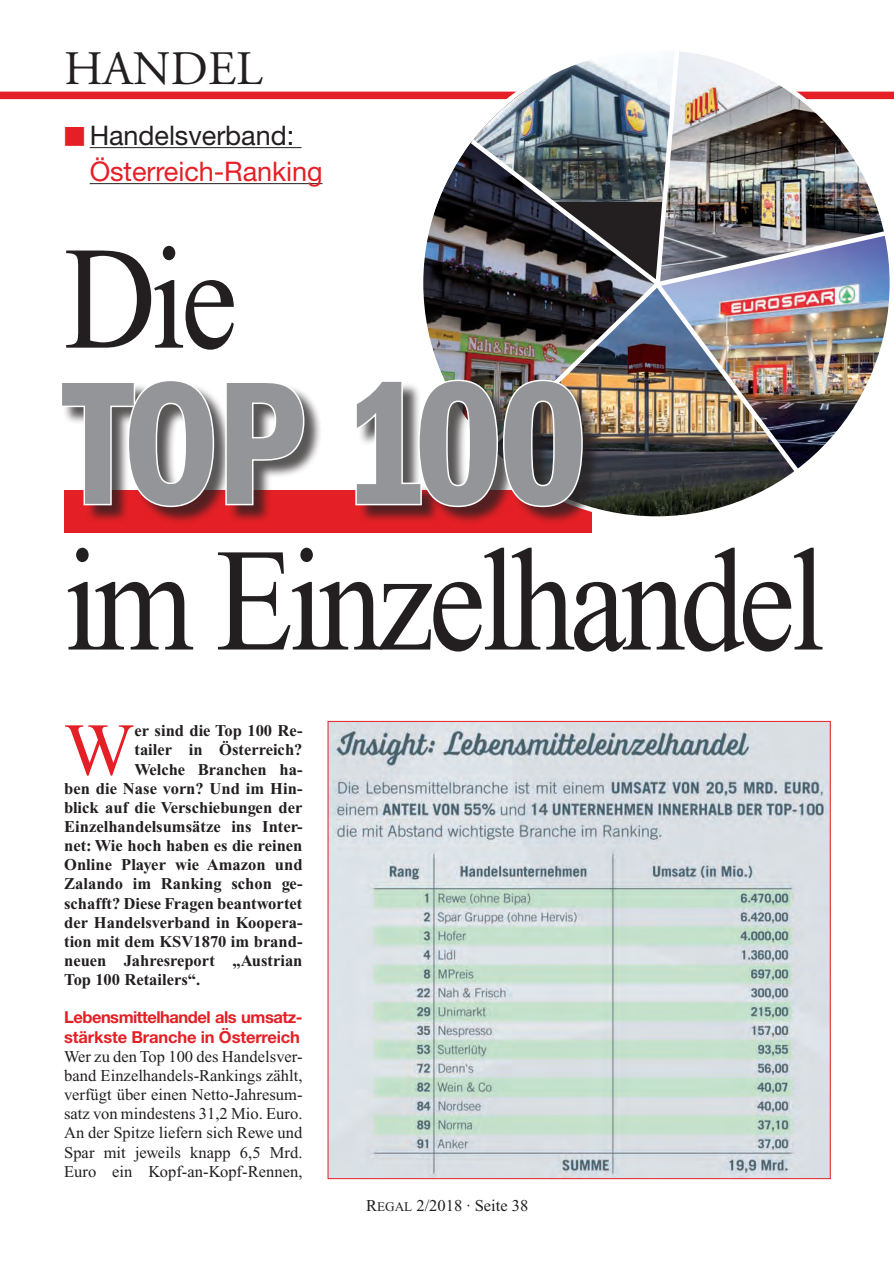
<style>
.page{position:relative;width:894px;height:1264px;background:#fff}
.page>*{position:absolute;margin:0;border:0;box-sizing:border-box;transform-origin:0 0}
.Bildunterschrift_fra{font:181.2px "ITC Franklin Gothic Std Dm Cd";letter-spacing:-.04em;color:#939598;scale:.95 1}
.Bildunterschrift_fra-2{font:146.7px "Times New Roman";letter-spacing:-.04em;color:#231f20;scale:.87 1}
.Fliesstext_Times_NR{font:74.25px "Times New Roman";color:#e41f25}
.t1{font:48px "Adobe Garamond Pro";color:#231f20}
.VORSPANN_helvetica_5{font:27px/36px "Helvetica Neue LT Std";color:#e41f25}
.Fliesstext_Times_NR-2{font:700 16.5px "Times New Roman";color:#231f20}
.Fliesstext_Times_NR-3{font:16.5px/19.2px "Times New Roman";color:#231f20;text-align:justify}
.Fliesstext_Times_NR-4{font:700 16.5px/19.2px "Helvetica Neue LT Std";letter-spacing:-.03em;color:#e41f25}
.s1{color:#231f20}
.s2{font-family:"Times New Roman PS SC800";font-size:13.2px}
</style>
<div class="page">
<div style="left:0;top:92px;width:893px;height:7px;background:#e41f25"></div>
<hr style="left:90px;top:147px;width:211px;height:1px;background:#231f20">
<hr style="left:90px;top:183px;width:232px;height:1px;background:#231f20">
<div style="left:64px;top:490px;width:527px;height:43px;background:#e41f25"></div>
<img style="left:329px;top:723px;width:499px;height:454px">
<img style="left:601px;top:508px;width:117px;height:8px">
<div style="left:62px;top:382px;width:539px;height:143px;background:#231f20;opacity:.75"></div>
<svg style="left:62px;top:382px;width:153px;height:126px"></svg>
<svg style="left:224px;top:382px;width:82px;height:125px"></svg>
<img style="left:353px;top:52px;width:541px;height:456px">
<p class="t1" style="left:64px;top:40px;width:200px">HANDEL</p>
<p class="VORSPANN_helvetica_5" style="left:90px;top:117px;width:234px"><span class="s1">Handelsverband:<br></span>Österreich-Ranking</p>
<p class="Bildunterschrift_fra-2" style="left:64px;top:219px;width:201px">Die</p>
<p class="Bildunterschrift_fra" style="left:64px;top:340px;width:551px">TOP 100</p>
<p class="Bildunterschrift_fra-2" style="left:64px;top:520px;width:876px">im Einzelhandel</p>
<p class="Fliesstext_Times_NR" style="left:64px;top:709px;width:72px">W</p>
<p class="Fliesstext_Times_NR-2" style="left:134px;top:721px;width:169px">er sind die Top 100 Re-</p>
<p class="Fliesstext_Times_NR-2" style="left:134px;top:740px;width:169px">tailer in Österreich?</p>
<p class="Fliesstext_Times_NR-2" style="left:134px;top:760px;width:169px">Welche Branchen ha-</p>
<p class="Fliesstext_Times_NR-2" style="left:64px;top:779px;width:240px">ben die Nase vorn? Und im Hin-</p>
<p class="Fliesstext_Times_NR-2" style="left:64px;top:798px;width:240px">blick auf die Verschiebungen der</p>
<p class="Fliesstext_Times_NR-2" style="left:64px;top:817px;width:240px">Einzelhandelsumsätze ins Inter-</p>
<p class="Fliesstext_Times_NR-2" style="left:64px;top:836px;width:240px">net: Wie hoch haben es die reinen</p>
<p class="Fliesstext_Times_NR-2" style="left:64px;top:855px;width:240px">Online Player wie Amazon und</p>
<p class="Fliesstext_Times_NR-2" style="left:64px;top:874px;width:240px">Zalando im Ranking schon ge-</p>
<p class="Fliesstext_Times_NR-2" style="left:64px;top:894px;width:240px">schafft? Diese Fragen beantwortet</p>
<p class="Fliesstext_Times_NR-2" style="left:64px;top:913px;width:240px">der Handelsverband in Koopera-</p>
<p class="Fliesstext_Times_NR-2" style="left:64px;top:932px;width:240px">tion mit dem KSV1870 im brand-</p>
<p class="Fliesstext_Times_NR-2" style="left:64px;top:951px;width:240px">neuen Jahresreport „Austrian</p>
<p class="Fliesstext_Times_NR-2" style="left:64px;top:970px;width:137px">Top 100 Retailers“.</p>
<p class="Fliesstext_Times_NR-4" style="left:64px;top:1007px;width:240px">Lebensmittelhandel als umsatz&shy;stärkste Branche in Österreich</p>
<p class="Fliesstext_Times_NR-3" style="left:64px;top:1046px;width:240px">Wer zu den Top 100 des Handelsver&shy;band Einzelhandels-Rankings zählt, verfügt über einen Netto-Jahresum&shy;satz von mindestens 31,2 Mio. Euro.<br>An der Spitze liefern sich Rewe und Spar mit jeweils knapp 6,5 Mrd.<br>Euro ein Kopf-an-Kopf-Rennen,</p>
<p class="Fliesstext_Times_NR-3" style="left:366px;top:1196px;width:164px">R<span class="s2">egal</span> 2/2018 · Seite 38</p>
</div>
